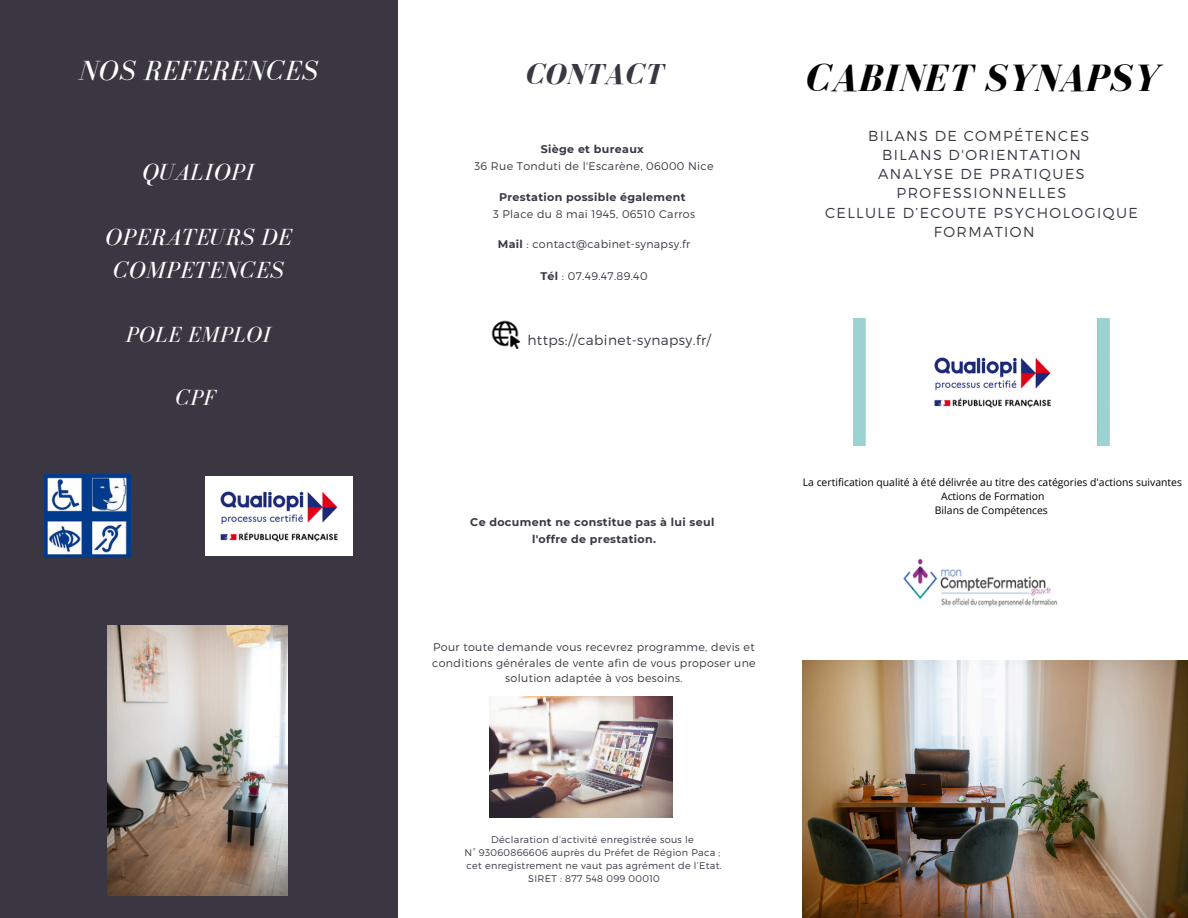
<style>
.page{position:relative;width:1188px;height:918px;background:#fff}
.page>*{position:absolute;margin:0;border:0;box-sizing:border-box;transform-origin:0 0}
.t1{font:italic 700 39.15px "Bodoni FLF";letter-spacing:.02em;color:#000}
.t2{font:italic 700 29.85px "Bodoni FLF";letter-spacing:.02em;color:#3a3743}
.t3{font:italic 28.5px "Bodoni FLF";letter-spacing:.02em;color:#fff}
.t4{font:italic 24px/32.7px "Bodoni FLF";letter-spacing:.02em;color:#fff;text-align:center}
.t5{font:italic 22.5px "Bodoni FLF";letter-spacing:.02em;color:#fff}
.t6{font:300 14.4px/19.2px "Montserrat";letter-spacing:.1em;color:#3a3743;text-align:center}
.t7{font:300 13.8px "Montserrat";letter-spacing:.03em;color:#3a3743}
.t8{font:300 11.1px/15.3px "Montserrat";letter-spacing:.03em;color:#3a3743;text-align:center}
.t9{font:700 11.1px "Montserrat";letter-spacing:.03em;color:#3a3743}
.t10{font:10.35px "Open Sans";color:#000}
.t11{font:300 9.75px "Montserrat";letter-spacing:.03em;color:#3a3743}
.s1{font-weight:700}
</style>
<div class="page">
<div style="left:0;top:0;width:397px;height:918px;background:#3a3743"></div>
<img style="left:490px;top:696px;width:182px;height:122px">
<img style="left:45px;top:474px;width:85px;height:84px">
<img style="left:206px;top:477px;width:146px;height:79px">
<img style="left:854px;top:318px;width:255px;height:127px">
<img style="left:903px;top:558px;width:155px;height:49px">
<img style="left:491px;top:320px;width:29px;height:28px">
<img style="left:803px;top:661px;width:385px;height:257px">
<img style="left:108px;top:626px;width:180px;height:270px">
<h5 class="t3" style="left:79px;top:55px;width:240px">NOS REFERENCES</h5>
<p class="t1" style="left:805px;top:57px;width:355px">CABINET SYNAPSY</p>
<p class="t2" style="left:525px;top:58px;width:139px">CONTACT</p>
<h6 class="t4" style="left:143px;top:156px;width:114px">QUALIOPI</h6>
<p class="t4" style="left:105px;top:221px;width:188px">OPERATEURS DE<br>COMPETENCES</p>
<p class="t5" style="left:126px;top:323px;width:147px">POLE EMPLOI</p>
<p class="t5" style="left:176px;top:386px;width:41px">CPF</p>
<p class="t9" style="left:541px;top:142px;width:105px">Siège et bureaux</p>
<h2 class="t8" style="left:474px;top:158px;width:241px">36 Rue Tonduti de l'Escarène, 06000 Nice</h2>
<h3 class="t9" style="left:499px;top:190px;width:188px">Prestation possible également</h3>
<h3 class="t8" style="left:493px;top:205px;width:204px">3 Place du 8 mai 1945, 06510 Carros</h3>
<h3 class="t8" style="left:498px;top:236px;width:194px"><span class="s1">Mail</span> : contact@cabinet-synapsy.fr</h3>
<h3 class="t8" style="left:540px;top:268px;width:109px"><span class="s1">Tél</span> : 07.49.47.89.40</h3>
<p class="t7" style="left:527px;top:331px;width:185px">https://cabinet-synapsy.fr/</p>
<p class="t6" style="left:825px;top:126px;width:314px">BILANS DE COMPÉTENCES<br>BILANS D'ORIENTATION<br>ANALYSE DE PRATIQUES<br>PROFESSIONNELLES<br>CELLULE D’ECOUTE PSYCHOLOGIQUE<br>FORMATION</p>
<p class="t9" style="left:470px;top:515px;width:246px">Ce document ne constitue pas à lui seul</p>
<p class="t9" style="left:532px;top:532px;width:125px">l'offre de prestation.</p>
<p class="t8" style="left:433px;top:639px;width:323px">Pour toute demande vous recevrez programme, devis et</p>
<h2 class="t8" style="left:432px;top:655px;width:325px">conditions générales de vente afin de vous proposer une solution adaptée à vos besoins.</h2>
<p class="t10" style="left:803px;top:475px;width:381px">La certification qualité à été délivrée au titre des catégories d'actions suivantes</p>
<p class="t10" style="left:941px;top:489px;width:105px">Actions de Formation</p>
<p class="t10" style="left:935px;top:503px;width:115px">Bilans de Compétences</p>
<h2 class="t11" style="left:491px;top:834px;width:204px">Déclaration d’activité enregistrée sous le</h2>
<p class="t11" style="left:465px;top:846px;width:257px">N° 93060866606 auprès du Préfet de Région Paca ;</p>
<p class="t11" style="left:466px;top:859px;width:257px">cet enregistrement ne vaut pas agrément de l’Etat.</p>
<p class="t11" style="left:528px;top:872px;width:133px">SIRET : 877 548 099 00010</p>
</div>
